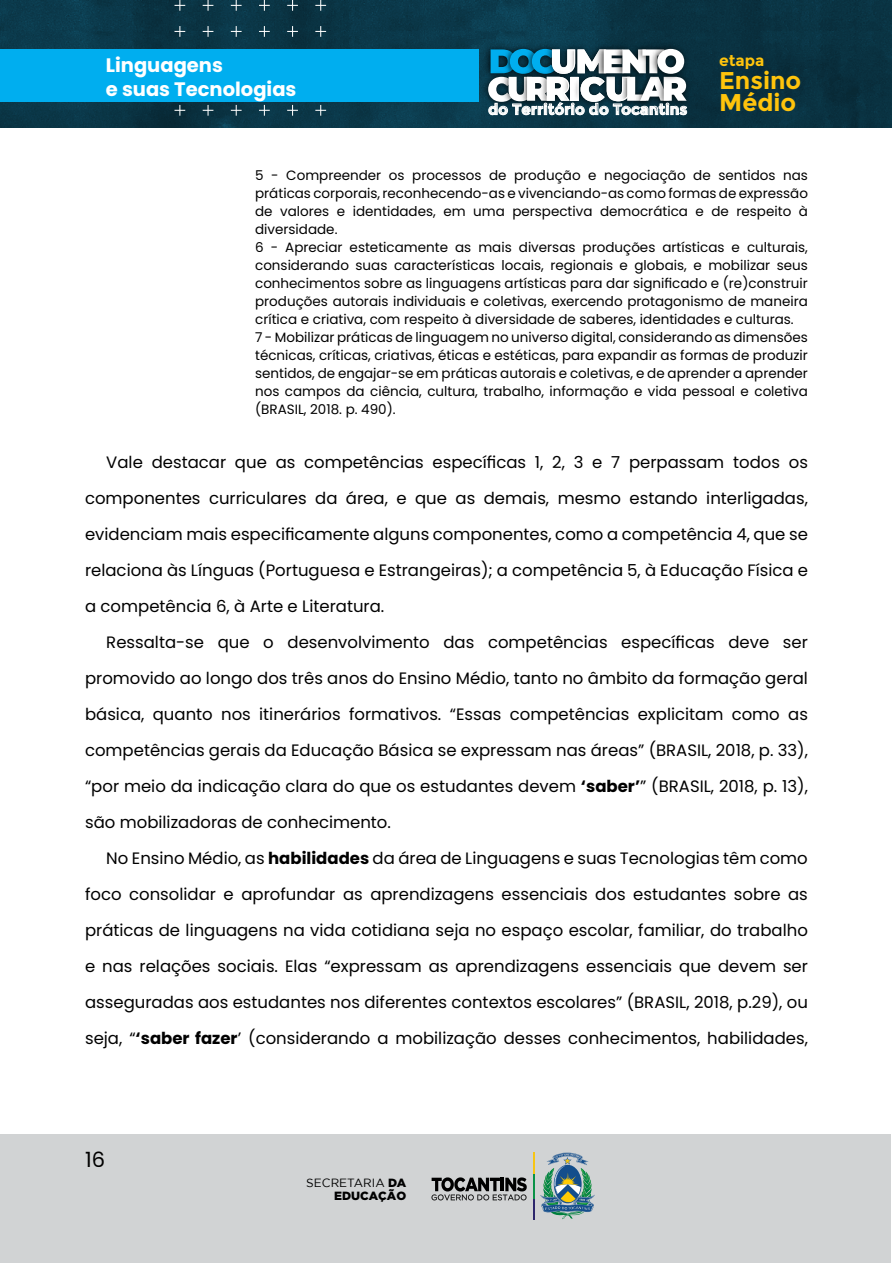
<style>
.page{position:relative;width:893px;height:1263px;background:#fff}
.page>*{position:absolute;margin:0;border:0;box-sizing:border-box;transform-origin:0 0}
.t1{font:700 24.3px "Montserrat";color:#ffc40c}
.t2{font:21px "Poppins";color:#000}
.t3{font:700 19.5px/23.4px "Poppins";color:#fff}
.t4{font:16.5px/36px "Poppins";color:#000;text-align:justify}
.t5{font:700 15.6px "Montserrat";color:#ffc40c}
.t6{font:700 15.15px "Montserrat";color:#fff}
.t7{font:13.5px/18px "Poppins";color:#000}
.t8{font:11.85px/13.2px "Gotham";color:#000;text-align:right}
.s1{font-weight:700}
.s2{font-weight:900}
</style>
<div class="page">
<div style="left:0;top:1135px;width:891px;height:128px;background:#d1d3d4"></div>
<svg style="left:0;top:0;width:891px;height:128px;background:#0a3545"></svg>
<svg style="left:174px;top:105px;width:11px;height:11px"></svg>
<svg style="left:203px;top:105px;width:10px;height:11px"></svg>
<svg style="left:287px;top:105px;width:11px;height:11px"></svg>
<svg style="left:315px;top:105px;width:11px;height:11px"></svg>
<svg style="left:231px;top:105px;width:11px;height:11px"></svg>
<svg style="left:259px;top:105px;width:11px;height:11px"></svg>
<svg style="left:174px;top:26px;width:11px;height:11px"></svg>
<svg style="left:203px;top:26px;width:10px;height:11px"></svg>
<svg style="left:287px;top:26px;width:11px;height:11px"></svg>
<svg style="left:315px;top:26px;width:11px;height:11px"></svg>
<svg style="left:231px;top:26px;width:11px;height:11px"></svg>
<svg style="left:259px;top:26px;width:11px;height:11px"></svg>
<svg style="left:174px;top:0;width:11px;height:11px"></svg>
<svg style="left:203px;top:0;width:10px;height:11px"></svg>
<svg style="left:287px;top:0;width:11px;height:11px"></svg>
<svg style="left:315px;top:0;width:11px;height:11px"></svg>
<svg style="left:231px;top:0;width:11px;height:11px"></svg>
<svg style="left:259px;top:0;width:11px;height:11px"></svg>
<img style="left:480px;top:40px;width:19px;height:28px">
<img style="left:499px;top:40px;width:22px;height:9px">
<img style="left:521px;top:40px;width:20px;height:9px">
<img style="left:541px;top:40px;width:26px;height:9px">
<img style="left:567px;top:40px;width:26px;height:9px">
<img style="left:478px;top:68px;width:10px;height:43px">
<img style="left:687px;top:68px;width:8px;height:42px">
<img style="left:593px;top:40px;width:19px;height:9px">
<img style="left:612px;top:40px;width:34px;height:9px">
<img style="left:646px;top:40px;width:46px;height:43px">
<svg style="left:488px;top:49px;width:199px;height:67px"></svg>
<div style="left:0;top:49px;width:478px;height:53px;background:#00aeef"></div>
<svg style="left:540px;top:1153px;width:55px;height:66px"></svg>
<svg style="left:431px;top:1177px;width:96px;height:23px"></svg>
<hr style="left:533px;top:1186px;width:2px;height:33px;background:#2d276c">
<hr style="left:533px;top:1152px;width:2px;height:34px;background:#f7c514">
<hr style="left:533px;top:1174px;width:2px;height:24px;background:#0a9247">
<p class="t3" style="left:106px;top:54px;width:192px">Linguagens<br>e suas Tecnologias</p>
<p class="t5" style="left:719px;top:51px;width:47px">etapa</p>
<h1 class="t1" style="left:719px;top:66px;width:84px">Ensino</h1>
<p class="t6" style="left:488px;top:100px;width:201px">do Território do Tocantins</p>
<h1 class="t1" style="left:719px;top:88px;width:79px">Médio</h1>
<p class="t7" style="left:255px;top:166px;width:554px">5 - Compreender os processos de produção e negociação de sentidos nas práticas corporais, reconhecendo-as e vivenciando-as como formas de expressão de valores e identidades, em uma perspectiva democrática e de respeito à diversidade.<br>6 - Apreciar esteticamente as mais diversas produções artísticas e culturais, considerando suas características locais, regionais e globais, e mobilizar seus conhecimentos sobre as linguagens artísticas para dar significado e (re)construir produções autorais individuais e coletivas, exercendo protagonismo de maneira crítica e criativa, com respeito à diversidade de saberes, identidades e culturas.<br>7 - Mobilizar práticas de linguagem no universo digital, considerando as dimensões técnicas, críticas, criativas, éticas e estéticas, para expandir as formas de produzir sentidos, de engajar-se em práticas autorais e coletivas, e de aprender a aprender nos campos da ciência, cultura, trabalho, informação e vida pessoal e coletiva (BRASIL, 2018. p. 490).</p>
<p class="t4" style="left:85px;top:444px;width:724px;text-indent:21px">Vale destacar que as competências específicas 1, 2, 3 e 7 perpassam todos os componentes curriculares da área, e que as demais, mesmo estando interligadas, evidenciam mais especificamente alguns componentes, como a competência 4, que se relaciona às Línguas (Portuguesa e Estrangeiras); a competência 5, à Educação Física e a competência 6, à Arte e Literatura.</p>
<p class="t4" style="left:85px;top:624px;width:724px;text-indent:21px">Ressalta-se que o desenvolvimento das competências específicas deve ser promovido ao longo dos três anos do Ensino Médio, tanto no âmbito da formação geral básica, quanto nos itinerários formativos. “Essas competências explicitam como as competências gerais da Educação Básica se expressam nas áreas” (BRASIL, 2018, p. 33), “por meio da indicação clara do que os estudantes devem <span class="s1">‘saber’</span>” (BRASIL, 2018, p. 13), são mobilizadoras de conhecimento.</p>
<p class="t4" style="left:85px;top:840px;width:724px;text-indent:21px">No Ensino Médio, as <span class="s1">habilidades</span> da área de Linguagens e suas Tecnologias têm como foco consolidar e aprofundar as aprendizagens essenciais dos estudantes sobre as práticas de linguagens na vida cotidiana seja no espaço escolar, familiar, do trabalho e nas relações sociais. Elas “expressam as aprendizagens essenciais que devem ser asseguradas aos estudantes nos diferentes contextos escolares” (BRASIL, 2018, p.29), ou seja, “<span class="s1">‘saber fazer</span>’ (considerando a mobilização desses conhecimentos, habilidades,</p>
<p class="t2" style="left:85px;top:1147px;width:22px">16</p>
<p class="t8" style="left:306px;top:1176px;width:101px">SECRETARIA <span class="s2">DA<br>EDUCAÇÃO</span></p>
</div>
